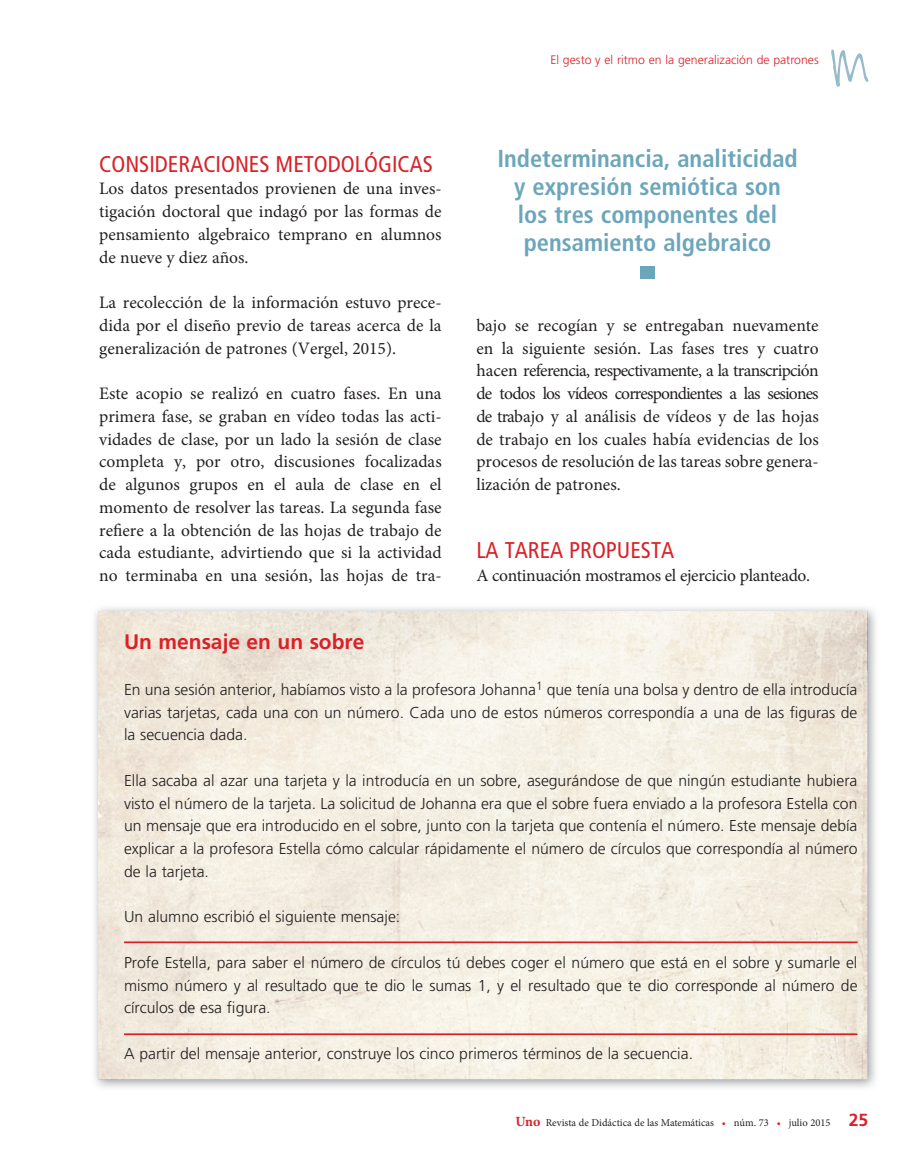
<style>
.page{position:relative;width:918px;height:1166px;background:#fff}
.page>*{position:absolute;margin:0;border:0;box-sizing:border-box;transform-origin:0 0}
.t1{font:700 condensed 42px "Minion Pro";color:#6ca6ba;scale:1.2 1}
.t2{font:700 condensed 24.5px/28px "Frutiger LT Std";color:#6ca6ba;text-align:center}
.t3{font:condensed 22.75px "Frutiger LT Std";color:#d92128}
.t4{font:700 21px "Frutiger LT Std";color:#d92128}
.t5{font:17.5px/22.8px "Minion Pro";color:#231f20;text-align:justify}
.t6{font:17.5px "Minion Pro";letter-spacing:-.02em;color:#231f20}
.t7{font:300 15.75px/22.8px "Frutiger LT Std";color:#231f20;text-align:justify}
.t8{font:300 12.25px "Frutiger LT Std";color:#d92128}
.t9{font:10.5px "Minion Pro";color:#231f20}
.s1{font-weight:700;font-size:14px;color:#d92128}
.s2{color:#d92128}
.s3{font-family:"Frutiger LT Std";font-weight:700;font-size:17.5px;color:#d92128}
</style>
<div class="page">
<svg style="left:831px;top:50px;width:37px;height:37px"></svg>
<img style="left:94px;top:608px;width:782px;height:56px">
<img style="left:819px;top:664px;width:57px;height:424px">
<img style="left:99px;top:611px;width:768px;height:467px">
<img style="left:867px;top:611px;width:1px;height:59px">
<img style="left:808px;top:669px;width:59px;height:410px">
<img style="left:99px;top:1078px;width:710px;height:1px">
<hr style="left:124px;top:941px;width:733px;height:2px;background:#d92128">
<hr style="left:124px;top:1033px;width:733px;height:2px;background:#d92128">
<h3 class="t3" style="left:99px;top:150px;width:335px">CONSIDERACIONES METODOLÓGICAS</h3>
<p class="t5" style="left:99px;top:177px;width:344px">Los datos presentados provienen de una inves&shy;tigación doctoral que indagó por las formas de pensamiento algebraico temprano en alumnos de nueve y diez años.</p>
<p class="t5" style="left:99px;top:291px;width:344px">La recolección de la información estuvo prece&shy;dida por el diseño previo de tareas acerca de la generalización de patrones (Vergel, 2015).</p>
<p class="t5" style="left:99px;top:382px;width:344px">Este acopio se realizó en cuatro fases. En una primera fase, se graban en vídeo todas las acti&shy;vidades de clase, por un lado la sesión de clase completa y, por otro, discusiones focalizadas de algunos grupos en el aula de clase en el momento de resolver las tareas. La segunda fase refiere a la obtención de las hojas de trabajo de cada estudiante, advirtiendo que si la actividad no terminaba en una sesión, las hojas de tra-</p>
<p class="t8" style="left:550px;top:53px;width:270px">El gesto y el ritmo en la generalización de patrones</p>
<h2 class="t2" style="left:497px;top:145px;width:302px">Indeterminancia, analiticidad y expresión semiótica son los tres componentes del pensamiento algebraico</h2>
<h1 class="t1" style="left:637px;top:240px;width:19px">■</h1>
<p class="t5" style="left:476px;top:314px;width:344px">bajo se recogían y se entregaban nuevamente en la siguiente sesión. Las fases tres y cuatro hacen referencia, respectivamente, a la transcripción de todos los vídeos correspondientes a las sesiones de trabajo y al análisis de vídeos y de las hojas de trabajo en los cuales había evidencias de los procesos de resolución de las tareas sobre genera&shy;lización de patrones.</p>
<h3 class="t3" style="left:476px;top:537px;width:199px">LA TAREA PROPUESTA</h3>
<p class="t6" style="left:476px;top:564px;width:335px">A continuación mostramos el ejercicio planteado.</p>
<p class="t4" style="left:124px;top:630px;width:242px">Un mensaje en un sobre</p>
<p class="t7" style="left:124px;top:678px;width:735px">En una sesión anterior, habíamos visto a la profesora Johanna<sup>1</sup> que tenía una bolsa y dentro de ella introducía varias tarjetas, cada una con un número. Cada uno de estos números correspondía a una de las figuras de la secuencia dada.</p>
<p class="t7" style="left:124px;top:769px;width:735px">Ella sacaba al azar una tarjeta y la introducía en un sobre, asegurándose de que ningún estudiante hubiera visto el número de la tarjeta. La solicitud de Johanna era que el sobre fuera enviado a la profesora Estella con un mensaje que era introducido en el sobre, junto con la tarjeta que contenía el número. Este mensaje debía explicar a la profesora Estella cómo calcular rápidamente el número de círculos que correspondía al número de la tarjeta.</p>
<p class="t7" style="left:124px;top:906px;width:278px">Un alumno escribió el siguiente mensaje:</p>
<p class="t7" style="left:124px;top:951px;width:735px">Profe Estella, para saber el número de círculos tú debes coger el número que está en el sobre y sumarle el mismo número y al resultado que te dio le sumas 1, y el resultado que te dio corresponde al número de círculos de esa figura.</p>
<p class="t7" style="left:124px;top:1042px;width:570px">A partir del mensaje anterior, construye los cinco primeros términos de la secuencia.</p>
<p class="t9" style="left:515px;top:1116px;width:354px"><span class="s1">Uno</span> Revista de Didáctica de las Matemáticas <span class="s2">•</span> núm. 73 <span class="s2">•</span> julio 2015 <span class="s3">25</span></p>
</div>
